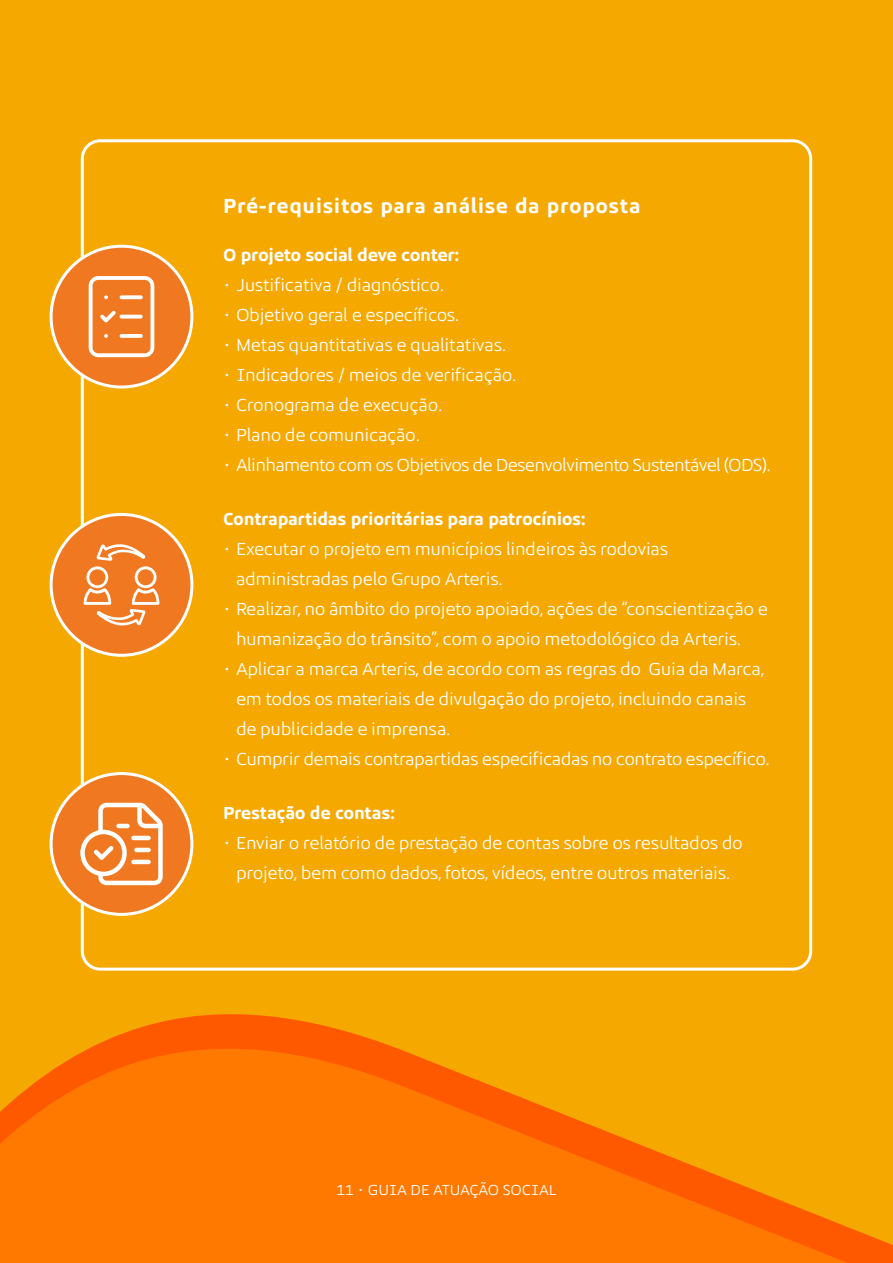
<style>
.page{position:relative;width:893px;height:1263px;background:#fff}
.page>*{position:absolute;margin:0;border:0;box-sizing:border-box;transform-origin:0 0}
.t1{font:700 21px "Arteris Sans";letter-spacing:.03em;color:#fff}
.t2{font:18px/30px "Arteris Sans";letter-spacing:-.02em;color:#fff}
.t3{font:700 18px "Arteris Sans";letter-spacing:-.02em;color:#fff}
.t4{font:18px "Arteris Sans";letter-spacing:-.04em;color:#fff}
.t5{font:15px "Arteris Sans";color:#fff}
.s1{font-weight:500}
</style>
<div class="page">
<div style="left:0;top:0;width:893px;height:1004px;background:#f5a800"></div>
<svg style="left:0;top:1004px;width:893px;height:259px;background:#fb8500"></svg>
<div style="left:51px;top:246px;width:141px;height:141px;background:#ef7821;border-radius:50%"></div>
<div style="left:50px;top:245px;width:143px;height:143px;border:3px solid #fff;border-radius:50%"></div>
<svg style="left:89px;top:276px;width:65px;height:81px"></svg>
<div style="left:51px;top:514px;width:141px;height:141px;background:#ef7821;border-radius:50%"></div>
<div style="left:50px;top:513px;width:143px;height:144px;border:3px solid #fff;border-radius:50%"></div>
<svg style="left:84px;top:544px;width:76px;height:81px"></svg>
<div style="left:51px;top:773px;width:141px;height:141px;background:#ef7821;border-radius:50%"></div>
<div style="left:50px;top:772px;width:143px;height:144px;border:3px solid #fff;border-radius:50%"></div>
<svg style="left:80px;top:803px;width:83px;height:82px"></svg>
<p class="t1" style="left:223px;top:194px;width:419px">Pré-requisitos para análise da proposta</p>
<p class="t3" style="left:223px;top:245px;width:238px">O projeto social deve conter:</p>
<p class="t2" style="left:223px;top:270px;width:222px">• Justificativa / diagnóstico.</p>
<p class="t2" style="left:223px;top:300px;width:238px">• Objetivo geral e específicos.</p>
<p class="t2" style="left:223px;top:330px;width:284px">• Metas quantitativas e qualitativas.</p>
<p class="t2" style="left:223px;top:360px;width:295px">• Indicadores / meios de verificação.</p>
<p class="t2" style="left:223px;top:390px;width:221px">• Cronograma de execução.</p>
<p class="t2" style="left:223px;top:420px;width:198px">• Plano de comunicação.</p>
<p class="t4" style="left:223px;top:455px;width:549px">• Alinhamento com os Objetivos de Desenvolvimento Sustentável (ODS).</p>
<p class="t3" style="left:223px;top:509px;width:364px">Contrapartidas prioritárias para patrocínios:</p>
<p class="t2" style="left:236px;top:534px;width:434px;text-indent:-13px">• Executar o projeto em municípios lindeiros às rodovias administradas pelo Grupo Arteris.</p>
<p class="t2" style="left:236px;top:594px;width:534px;text-indent:-13px">• Realizar, no âmbito do projeto apoiado, ações de “conscientização e humanização do trânsito”, com o apoio metodológico da Arteris.</p>
<p class="t2" style="left:236px;top:654px;width:530px;text-indent:-13px">• Aplicar a marca Arteris, de acordo com as regras do Guia da Marca, em todos os materiais de divulgação do projeto, incluindo canais de publicidade e imprensa.</p>
<p class="t2" style="left:223px;top:744px;width:548px">• Cumprir demais contrapartidas especificadas no contrato específico.</p>
<p class="t3" style="left:223px;top:803px;width:173px">Prestação de contas:</p>
<p class="t2" style="left:223px;top:828px;width:521px;text-align:center">• Enviar o relatório de prestação de contas sobre os resultados do projeto, bem como dados, fotos, vídeos, entre outros materiais.</p>
<p class="t5" style="left:336px;top:1182px;width:222px">11 <span class="s1">•</span> GUIA DE ATUAÇÃO SOCIAL</p>
</div>
